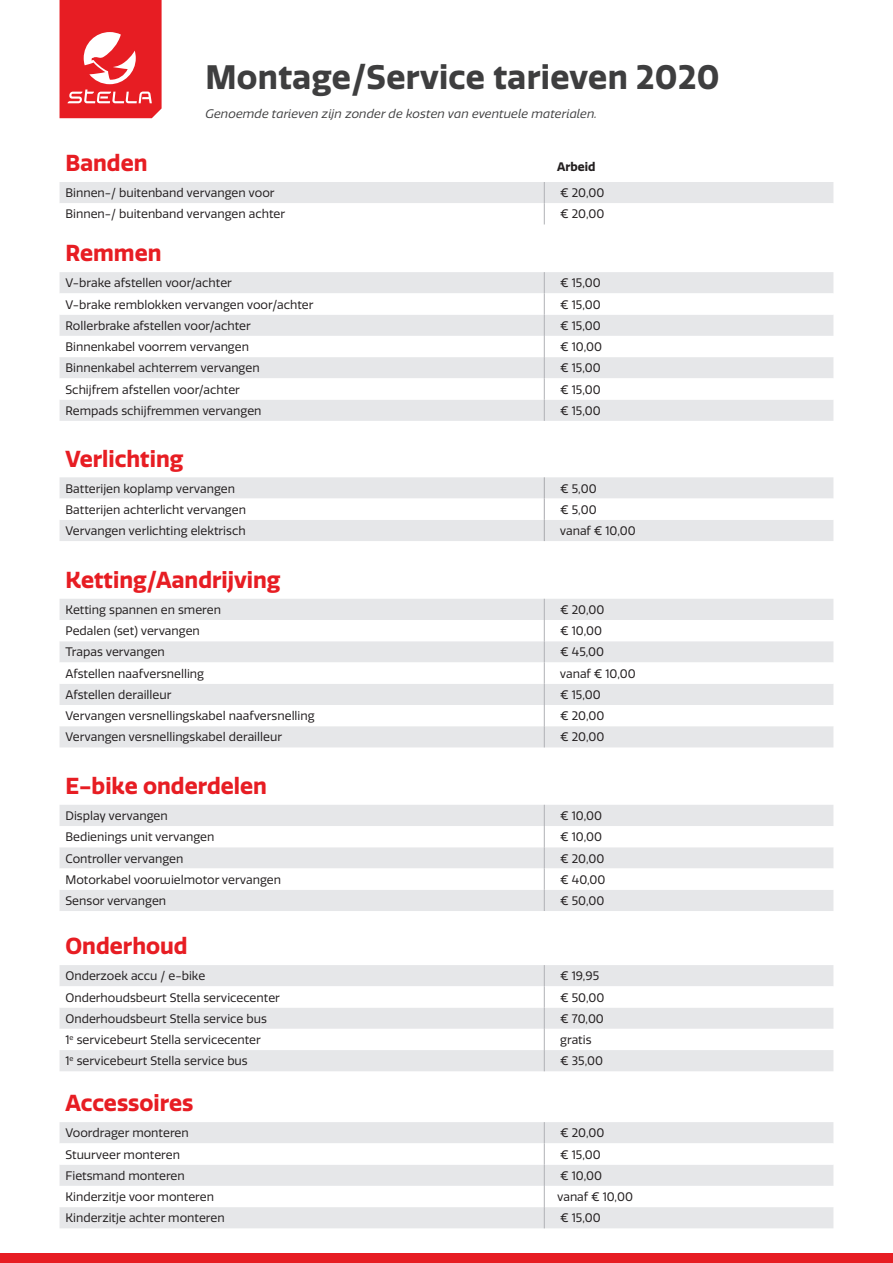
<style>
.page{position:relative;width:893px;height:1263px;background:#fff}
.page>*{position:absolute;margin:0;border:0;box-sizing:border-box;transform-origin:0 0}
.t1{font:700 33px "Quatro";letter-spacing:.01em;color:#3e3e3f}
.t2{font:700 22.5px "Quatro";color:#e71d23}
.t3{font:12px "Quatro";color:#231f20}
.t4{font:italic 12px "Quatro";letter-spacing:.01em;color:#3e3e3f}
.t5{font:700 12px "Quatro";color:#231f20}
</style>
<div class="page">
<svg style="left:60px;top:0;width:102px;height:118px;background:#ea3a3f"></svg>
<svg style="left:60px;top:182px;width:773px;height:42px"></svg>
<div style="left:60px;top:599px;width:773px;height:148px;background:#e6e7e9"></div>
<svg style="left:60px;top:620px;width:773px;height:106px"></svg>
<svg style="left:544px;top:599px;width:1px;height:148px"></svg>
<div style="left:60px;top:805px;width:773px;height:106px;background:#e6e7e9"></div>
<svg style="left:60px;top:826px;width:773px;height:64px"></svg>
<svg style="left:544px;top:805px;width:1px;height:106px"></svg>
<div style="left:60px;top:965px;width:773px;height:106px;background:#e6e7e9"></div>
<svg style="left:60px;top:986px;width:773px;height:64px"></svg>
<svg style="left:544px;top:965px;width:1px;height:106px"></svg>
<div style="left:60px;top:272px;width:773px;height:149px;background:#e6e7e9"></div>
<svg style="left:60px;top:293px;width:773px;height:107px"></svg>
<svg style="left:544px;top:272px;width:1px;height:149px"></svg>
<div style="left:0;top:1254px;width:893px;height:9px;background:#e71d23"></div>
<svg style="left:60px;top:477px;width:773px;height:64px"></svg>
<div style="left:60px;top:1122px;width:773px;height:106px;background:#e6e7e9"></div>
<svg style="left:60px;top:1143px;width:773px;height:64px"></svg>
<svg style="left:544px;top:1122px;width:1px;height:106px"></svg>
<h1 class="t1" style="left:206px;top:58px;width:515px">Montage/Service tarieven 2020</h1>
<p class="t4" style="left:206px;top:107px;width:393px">Genoemde tarieven zijn zonder de kosten van eventuele materialen.</p>
<h2 class="t2" style="left:66px;top:150px;width:84px">Banden</h2>
<p class="t5" style="left:557px;top:160px;width:40px">Arbeid</p>
<p class="t3" style="left:66px;top:186px;width:211px">Binnen-/ buitenband vervangen voor</p>
<p class="t3" style="left:560px;top:186px;width:46px">€ 20,00</p>
<p class="t3" style="left:66px;top:207px;width:221px">Binnen-/ buitenband vervangen achter</p>
<p class="t3" style="left:560px;top:207px;width:46px">€ 20,00</p>
<h2 class="t2" style="left:66px;top:240px;width:97px">Remmen</h2>
<p class="t3" style="left:66px;top:276px;width:168px">V-brake afstellen voor/achter</p>
<p class="t3" style="left:560px;top:276px;width:42px">€ 15,00</p>
<p class="t3" style="left:66px;top:297px;width:249px">V-brake remblokken vervangen voor/achter</p>
<p class="t3" style="left:560px;top:297px;width:42px">€ 15,00</p>
<p class="t3" style="left:66px;top:319px;width:187px">Rollerbrake afstellen voor/achter</p>
<p class="t3" style="left:560px;top:319px;width:42px">€ 15,00</p>
<p class="t3" style="left:66px;top:340px;width:185px">Binnenkabel voorrem vervangen</p>
<p class="t3" style="left:560px;top:340px;width:43px">€ 10,00</p>
<p class="t3" style="left:66px;top:361px;width:196px">Binnenkabel achterrem vervangen</p>
<p class="t3" style="left:560px;top:361px;width:42px">€ 15,00</p>
<p class="t3" style="left:66px;top:382px;width:176px">Schijfrem afstellen voor/achter</p>
<p class="t3" style="left:560px;top:382px;width:42px">€ 15,00</p>
<p class="t3" style="left:66px;top:404px;width:198px">Rempads schijfremmen vervangen</p>
<p class="t3" style="left:560px;top:404px;width:42px">€ 15,00</p>
<h2 class="t2" style="left:66px;top:445px;width:119px">Verlichting</h2>
<p class="t3" style="left:66px;top:481px;width:171px">Batterijen koplamp vervangen</p>
<p class="t3" style="left:560px;top:481px;width:38px">€ 5,00</p>
<p class="t3" style="left:66px;top:503px;width:182px">Batterijen achterlicht vervangen</p>
<p class="t3" style="left:560px;top:503px;width:38px">€ 5,00</p>
<p class="t3" style="left:66px;top:524px;width:182px">Vervangen verlichting elektrisch</p>
<p class="t3" style="left:560px;top:524px;width:77px">vanaf € 10,00</p>
<h2 class="t2" style="left:66px;top:567px;width:216px">Ketting/Aandrijving</h2>
<p class="t3" style="left:66px;top:603px;width:157px">Ketting spannen en smeren</p>
<p class="t3" style="left:560px;top:603px;width:46px">€ 20,00</p>
<p class="t3" style="left:66px;top:624px;width:136px">Pedalen (set) vervangen</p>
<p class="t3" style="left:560px;top:624px;width:43px">€ 10,00</p>
<p class="t3" style="left:66px;top:645px;width:101px">Trapas vervangen</p>
<p class="t3" style="left:560px;top:645px;width:46px">€ 45,00</p>
<p class="t3" style="left:66px;top:667px;width:140px">Afstellen naafversnelling</p>
<p class="t3" style="left:560px;top:667px;width:77px">vanaf € 10,00</p>
<p class="t3" style="left:66px;top:688px;width:107px">Afstellen derailleur</p>
<p class="t3" style="left:560px;top:688px;width:42px">€ 15,00</p>
<p class="t3" style="left:66px;top:709px;width:251px">Vervangen versnellingskabel naafversnelling</p>
<p class="t3" style="left:560px;top:709px;width:46px">€ 20,00</p>
<p class="t3" style="left:66px;top:730px;width:218px">Vervangen versnellingskabel derailleur</p>
<p class="t3" style="left:560px;top:730px;width:46px">€ 20,00</p>
<h2 class="t2" style="left:66px;top:773px;width:203px">E-bike onderdelen</h2>
<p class="t3" style="left:66px;top:809px;width:104px">Display vervangen</p>
<p class="t3" style="left:560px;top:809px;width:43px">€ 10,00</p>
<p class="t3" style="left:66px;top:830px;width:150px">Bedienings unit vervangen</p>
<p class="t3" style="left:560px;top:830px;width:43px">€ 10,00</p>
<p class="t3" style="left:66px;top:851px;width:119px">Controller vervangen</p>
<p class="t3" style="left:560px;top:851px;width:46px">€ 20,00</p>
<p class="t3" style="left:66px;top:873px;width:217px">Motorkabel voorwielmotor vervangen</p>
<p class="t3" style="left:560px;top:873px;width:47px">€ 40,00</p>
<p class="t3" style="left:66px;top:894px;width:102px">Sensor vervangen</p>
<p class="t3" style="left:560px;top:894px;width:46px">€ 50,00</p>
<h2 class="t2" style="left:66px;top:933px;width:124px">Onderhoud</h2>
<p class="t3" style="left:66px;top:969px;width:141px">Onderzoek accu / e-bike</p>
<p class="t3" style="left:560px;top:969px;width:41px">€ 19,95</p>
<p class="t3" style="left:66px;top:990px;width:216px">Onderhoudsbeurt Stella servicecenter</p>
<p class="t3" style="left:560px;top:990px;width:46px">€ 50,00</p>
<p class="t3" style="left:66px;top:1012px;width:203px">Onderhoudsbeurt Stella service bus</p>
<p class="t3" style="left:560px;top:1012px;width:45px">€ 70,00</p>
<p class="t3" style="left:66px;top:1033px;width:197px">1<sup>e</sup> servicebeurt Stella servicecenter</p>
<p class="t3" style="left:560px;top:1033px;width:33px">gratis</p>
<p class="t3" style="left:66px;top:1054px;width:184px">1<sup>e</sup> servicebeurt Stella service bus</p>
<p class="t3" style="left:560px;top:1054px;width:44px">€ 35,00</p>
<h2 class="t2" style="left:66px;top:1090px;width:129px">Accessoires</h2>
<p class="t3" style="left:66px;top:1126px;width:125px">Voordrager monteren</p>
<p class="t3" style="left:560px;top:1126px;width:46px">€ 20,00</p>
<p class="t3" style="left:66px;top:1147px;width:116px">Stuurveer monteren</p>
<p class="t3" style="left:560px;top:1147px;width:42px">€ 15,00</p>
<p class="t3" style="left:66px;top:1169px;width:121px">Fietsmand monteren</p>
<p class="t3" style="left:560px;top:1169px;width:43px">€ 10,00</p>
<p class="t3" style="left:66px;top:1190px;width:150px">Kinderzitje voor monteren</p>
<p class="t3" style="left:557px;top:1190px;width:77px">vanaf € 10,00</p>
<p class="t3" style="left:66px;top:1211px;width:161px">Kinderzitje achter monteren</p>
<p class="t3" style="left:560px;top:1211px;width:42px">€ 15,00</p>
</div>
